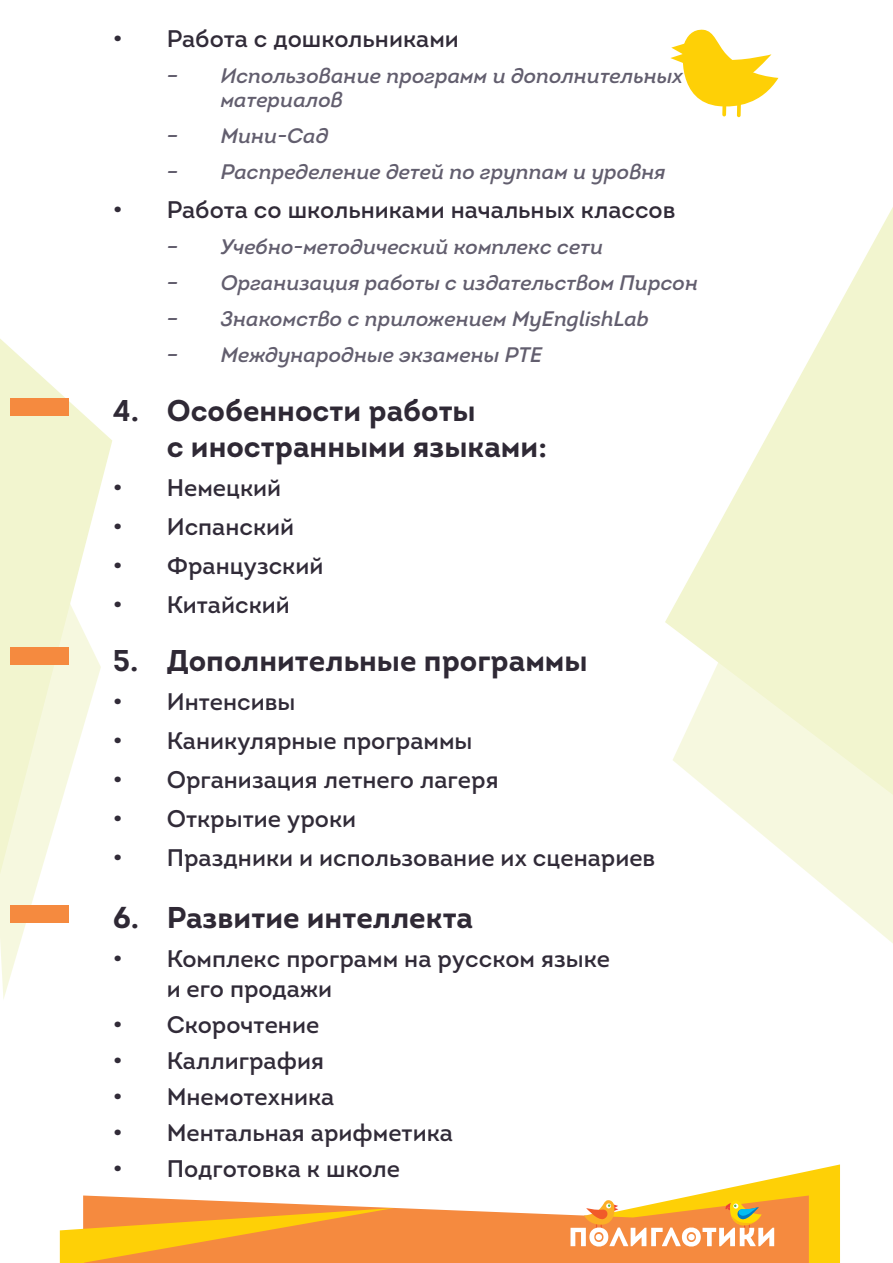
<style>
.page{position:relative;width:893px;height:1263px;background:#fff}
.page>*{position:absolute;margin:0;border:0;box-sizing:border-box;transform-origin:0 0}
.t1{font:700 30px/36px "Intro";color:#2f2935}
.t2{font:24px/30px "Intro";color:#312b38}
.t3{font:italic 21px/24px "Intro";color:#625e6e}
</style>
<div class="page">
<svg style="left:83px;top:1195px;width:487px;height:68px;fill:#f58a3f"></svg>
<svg style="left:60px;top:1208px;width:334px;height:55px;background:#f8a431"></svg>
<svg style="left:570px;top:1164px;width:270px;height:99px"></svg>
<svg style="left:737px;top:98px;width:4px;height:19px"></svg>
<svg style="left:722px;top:97px;width:4px;height:19px"></svg>
<svg style="left:670px;top:29px;width:108px;height:79px"></svg>
<div style="left:695px;top:43px;width:8px;height:8px;background:#fed006;border-radius:50%"></div>
<svg style="left:672px;top:244px;width:221px;height:699px"></svg>
<svg style="left:0;top:339px;width:112px;height:145px"></svg>
<svg style="left:0;top:399px;width:101px;height:600px"></svg>
<div style="left:10px;top:399px;width:59px;height:17px;background:#f58a3f"></div>
<div style="left:10px;top:647px;width:59px;height:18px;background:#f58a3f"></div>
<div style="left:10px;top:905px;width:59px;height:18px;background:#f58a3f"></div>
<p class="t2" style="left:113px;top:24px;width:348px">• Работа с дошкольниками</p>
<p class="t3" style="left:221px;top:64px;width:464px;text-indent:-54px">– Использование программ и дополнительных материалов</p>
<p class="t3" style="left:167px;top:124px;width:163px">– Мини-Сад</p>
<p class="t3" style="left:167px;top:160px;width:501px">– Распределение детей по группам и уровня</p>
<p class="t2" style="left:113px;top:195px;width:564px">• Работа со школьниками начальных классов</p>
<p class="t3" style="left:167px;top:235px;width:438px">– Учебно-методический комплекс сети</p>
<p class="t3" style="left:167px;top:271px;width:533px">– Организация работы с издательством Пирсон</p>
<p class="t3" style="left:167px;top:307px;width:484px">– Знакомство с приложением MyEnglishLab</p>
<p class="t3" style="left:167px;top:343px;width:377px">– Международные экзамены PTE</p>
<p class="t1" style="left:167px;top:392px;width:382px;text-indent:-54px">4. Особенности работы<br>с иностранными языками:</p>
<p class="t2" style="left:113px;top:472px;width:170px">• Немецкий</p>
<p class="t2" style="left:113px;top:511px;width:183px">• Испанский</p>
<p class="t2" style="left:113px;top:550px;width:212px">• Французский</p>
<p class="t2" style="left:113px;top:589px;width:179px">• Китайский</p>
<p class="t1" style="left:113px;top:643px;width:476px">5. Дополнительные программы</p>
<p class="t2" style="left:113px;top:687px;width:184px">• Интенсивы</p>
<p class="t2" style="left:113px;top:726px;width:361px">• Каникулярные программы</p>
<p class="t2" style="left:113px;top:765px;width:387px">• Организация летнего лагеря</p>
<p class="t2" style="left:113px;top:804px;width:245px">• Открытие уроки</p>
<p class="t2" style="left:113px;top:843px;width:544px">• Праздники и использование их сценариев</p>
<p class="t1" style="left:113px;top:899px;width:362px">6. Развитие интеллекта</p>
<p class="t2" style="left:167px;top:943px;width:445px;text-indent:-54px">• Комплекс программ на русском языке и его продажи</p>
<p class="t2" style="left:113px;top:1009px;width:208px">• Скорочтение</p>
<p class="t2" style="left:113px;top:1045px;width:213px">• Каллиграфия</p>
<p class="t2" style="left:113px;top:1081px;width:223px">• Мнемотехника</p>
<p class="t2" style="left:113px;top:1117px;width:342px">• Ментальная арифметика</p>
<p class="t2" style="left:113px;top:1153px;width:289px">• Подготовка к школе</p>
</div>
